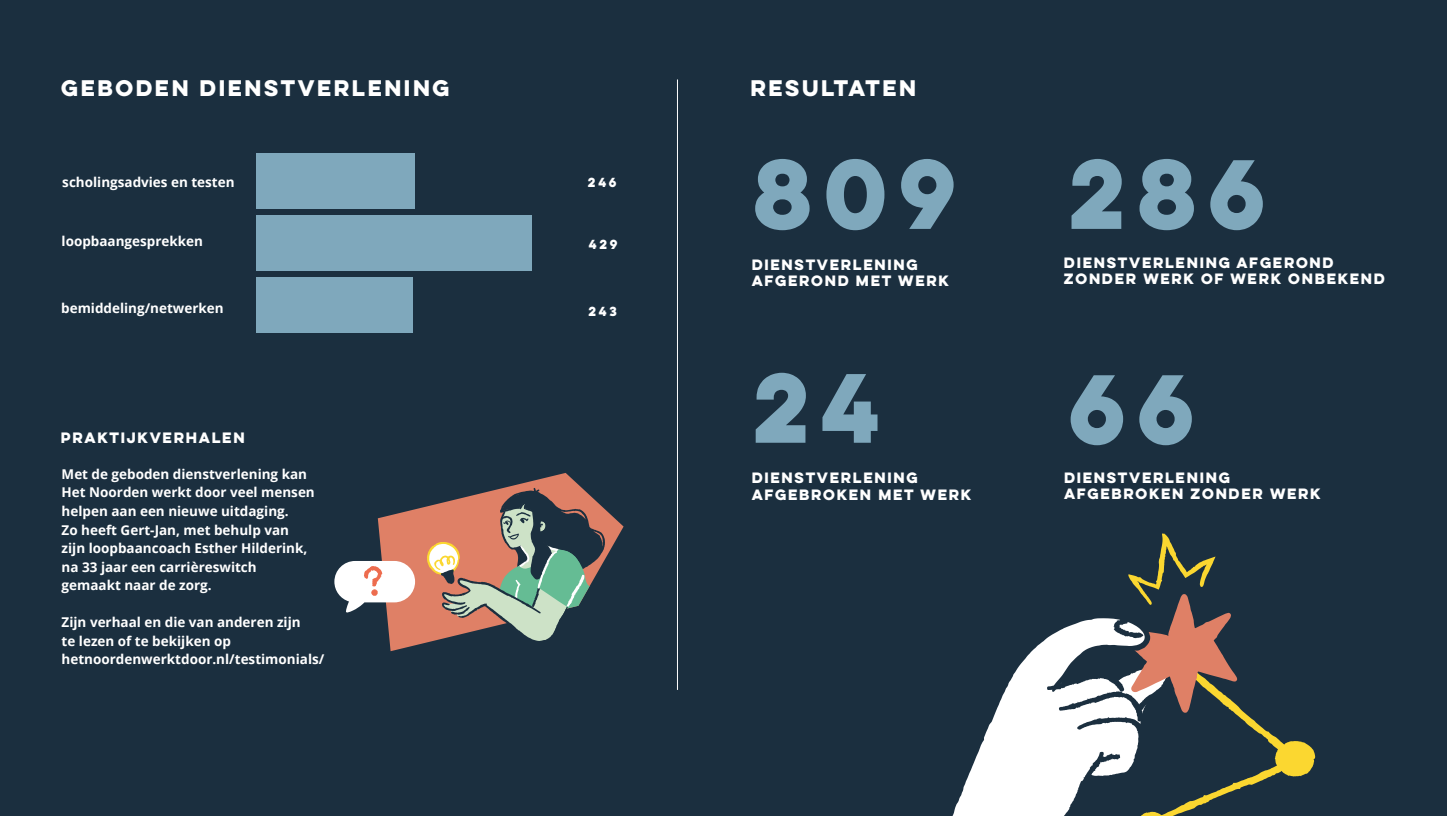
<style>
.page{position:relative;width:1447px;height:816px;background:#fff}
.page>*{position:absolute;margin:0;border:0;box-sizing:border-box;transform-origin:0 0}
.t1{font:700 88.05px "Lulo Clean W01 One";letter-spacing:-.1em;color:#7fa8bc}
.t2{font:700 20.17px "Lulo Clean W01 One";letter-spacing:-.1em;color:#fff}
.t3{font:700 13.5px/18.5px "Open Sans";color:#fff}
.t4{font:700 13.5px "Lulo Clean W01 One";letter-spacing:-.1em;color:#fff}
.t5{font:700 13.42px/16.1px "Lulo Clean W01 One";letter-spacing:-.1em;color:#fff}
.t6{font:700 11.77px "Lulo Clean W01 One";color:#fff}
</style>
<div class="page">
<div style="left:0;top:0;width:1446px;height:816px;background:#1b2f3f"></div>
<hr style="left:677px;top:79px;width:1px;height:611px;background:#fff">
<svg style="left:334px;top:473px;width:289px;height:178px"></svg>
<div style="left:256px;top:277px;width:156px;height:56px;background:#7fa8bc"></div>
<div style="left:256px;top:215px;width:276px;height:56px;background:#7fa8bc"></div>
<div style="left:256px;top:154px;width:158px;height:55px;background:#7fa8bc"></div>
<svg style="left:952px;top:533px;width:362px;height:283px"></svg>
<h2 class="t2" style="left:61px;top:73px;width:394px">GEBODEN DIENSTVERLENING</h2>
<h2 class="t2" style="left:750px;top:73px;width:172px">RESULTATEN</h2>
<p class="t3" style="left:62px;top:173px;width:174px">scholingsadvies en testen</p>
<p class="t3" style="left:62px;top:231px;width:143px">loopbaangesprekken</p>
<p class="t6" style="left:588px;top:174px;width:33px">246</p>
<p class="t6" style="left:588px;top:236px;width:33px">429</p>
<h1 class="t1" style="left:752px;top:130px;width:225px">809</h1>
<h1 class="t1" style="left:1068px;top:130px;width:219px">286</h1>
<p class="t3" style="left:61px;top:298px;width:164px">bemiddeling/netwerken</p>
<p class="t4" style="left:61px;top:428px;width:188px">PRAKTIJKVERHALEN</p>
<p class="t3" style="left:62px;top:464px;width:255px">Met de geboden dienstverlening kan<br>Het Noorden werkt door veel mensen helpen aan een nieuwe uitdaging.<br>Zo heeft Gert-Jan, met behulp van zijn loopbaancoach Esther Hilderink, na 33 jaar een carrièreswitch gemaakt naar de zorg.</p>
<p class="t3" style="left:62px;top:612px;width:264px">Zijn verhaal en die van anderen zijn<br>te lezen of te bekijken op hetnoordenwerktdoor.nl/testimonials/</p>
<p class="t6" style="left:588px;top:303px;width:33px">243</p>
<p class="t5" style="left:751px;top:256px;width:202px">DIENSTVERLENING<br>AFGEROND MET WERK</p>
<p class="t5" style="left:1063px;top:254px;width:325px">DIENSTVERLENING AFGEROND<br>ZONDER WERK OF WERK ONBEKEND</p>
<h1 class="t1" style="left:752px;top:344px;width:149px">24</h1>
<p class="t5" style="left:751px;top:470px;width:224px">DIENSTVERLENING<br>AFGEBROKEN MET WERK</p>
<h1 class="t1" style="left:1068px;top:345px;width:148px">66</h1>
<p class="t5" style="left:1063px;top:469px;width:261px">DIENSTVERLENING<br>AFGEBROKEN ZONDER WERK</p>
</div>
